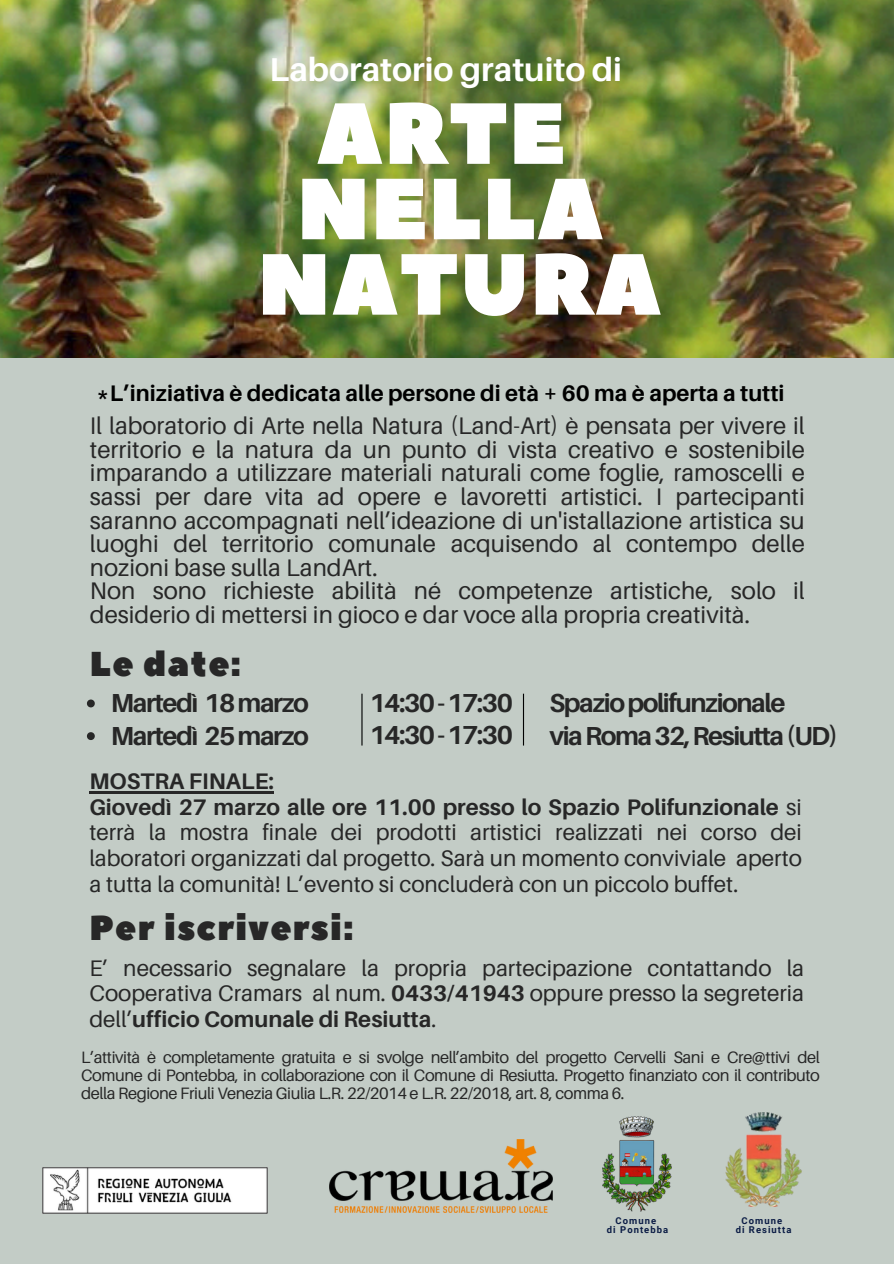
<style>
.page{position:relative;width:894px;height:1264px;background:#fff}
.page>*{position:absolute;margin:0;border:0;box-sizing:border-box;transform-origin:0 0}
.t1{font:86.4px/75.3px "Peace Sans";letter-spacing:.015em;color:#fff;text-align:center}
.t2{font:34.5px "Peace Sans";letter-spacing:.04em;color:#272727}
.t3{font:700 33px "Aileron";color:#fff}
.t4{font:700 26.1px/32.7px "Aileron";letter-spacing:-.055em;color:#272727}
.t5{font:24px/23.7px "Aileron";color:#272727}
.t6{font:22.5px/25.8px "Aileron";color:#272727;text-align:justify}
.t7{font:700 22.5px "Aileron";color:#000}
.t8{font:700 22.5px "Aileron";color:#272727}
.t9{font:16.5px/18px "Aileron";letter-spacing:-.025em;color:#272727;text-align:justify}
.t10{font:700 9.45px "Roboto";letter-spacing:.11em;color:#0b1c45}
.s1{font-weight:700}
</style>
<div class="page">
<div style="left:0;top:0;width:893px;height:1263px;background:#c3ccc6"></div>
<img style="left:0;top:0;width:893px;height:358px">
<img style="left:329px;top:1139px;width:223px;height:73px">
<img style="left:725px;top:1112px;width:77px;height:94px">
<img style="left:602px;top:1116px;width:69px;height:94px">
<img style="left:43px;top:1167px;width:225px;height:46px">
<svg style="left:87px;top:699px;width:8px;height:8px"></svg>
<svg style="left:87px;top:732px;width:8px;height:8px"></svg>
<hr style="left:361px;top:693px;width:1px;height:52px;background:#000">
<hr style="left:523px;top:693px;width:1px;height:52px;background:#000">
<hr style="left:89px;top:791px;width:185px;height:2px;background:#272727">
<p class="t3" style="left:269px;top:49px;width:354px">Laboratorio gratuito di</p>
<p class="t1" style="left:258px;top:99px;width:405px">ARTE<br>NELLA<br>NATURA</p>
<p class="t7" style="left:96px;top:379px;width:689px">*L’iniziativa è dedicata alle persone di età + 60 ma è aperta a tutti</p>
<h4 class="t5" style="left:90px;top:413px;width:716px">Il laboratorio di Arte nella Natura (Land-Art) è pensata per vivere il territorio e la natura da un punto di vista creativo e sostenibile imparando a utilizzare materiali naturali come foglie, ramoscelli e sassi per dare vita ad opere e lavoretti artistici. I partecipanti saranno accompagnati nell’ideazione di un'istallazione artistica su luoghi del territorio comunale acquisendo al contempo delle nozioni base sulla LandArt.<br>Non sono richieste abilità né competenze artistiche, solo il desiderio di mettersi in gioco e dar voce alla propria creatività.</h4>
<p class="t2" style="left:90px;top:640px;width:152px">Le date:</p>
<h5 class="t4" style="left:111px;top:686px;width:199px">Martedì 18marzo</h5>
<h3 class="t4" style="left:111px;top:718px;width:199px">Martedì 25marzo</h3>
<h3 class="t4" style="left:369px;top:685px;width:145px">14:30-17:30</h3>
<p class="t4" style="left:369px;top:718px;width:145px">14:30-17:30</p>
<p class="t4" style="left:549px;top:686px;width:290px">Spaziopolifunzionale viaRoma32,Resiutta(UD)</p>
<h4 class="t8" style="left:89px;top:766px;width:186px">MOSTRA FINALE:</h4>
<p class="t6" style="left:89px;top:793px;width:714px"><span class="s1">Giovedì 27 marzo alle ore 11.00 presso lo Spazio Polifunzionale</span> si terrà la mostra finale dei prodotti artistici realizzati nei corso dei laboratori organizzati dal progetto. Sarà un momento conviviale aperto a tutta la comunità! L’evento si concluderà con un piccolo buffet.</p>
<p class="t2" style="left:89px;top:905px;width:265px">Per iscriversi:</p>
<p class="t6" style="left:89px;top:954px;width:716px">E’ necessario segnalare la propria partecipazione contattando la Cooperativa Cramars al num. <span class="s1">0433/41943</span> oppure presso la segreteria dell’<span class="s1">ufficio Comunale di Resiutta</span>.</p>
<p class="t9" style="left:81px;top:1047px;width:740px">L’attività è completamente gratuita e si svolge nell’ambito del progetto Cervelli Sani e Cre@ttivi del Comune di Pontebba, in collaborazione con il Comune di Resiutta. Progetto finanziato con il contributo della Regione Friuli Venezia Giulia L.R. 22/2014 e L.R. 22/2018, art. 8, comma 6.</p>
<h1 class="t10" style="left:615px;top:1215px;width:42px">Comune</h1>
<h6 class="t10" style="left:606px;top:1224px;width:63px">di Pontebba</h6>
<p class="t10" style="left:741px;top:1215px;width:42px">Comune</p>
<h2 class="t10" style="left:735px;top:1224px;width:57px">di Resiutta</h2>
</div>
